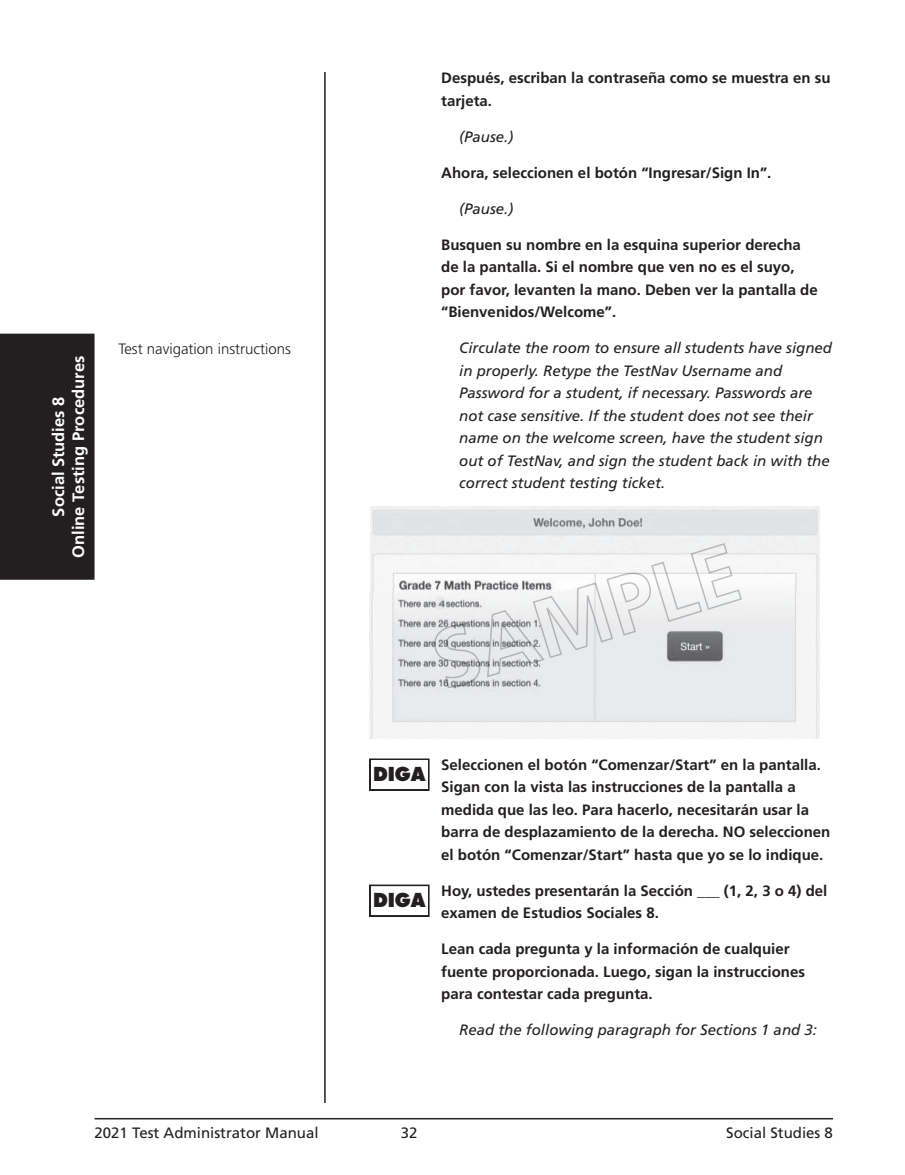
<style>
.page{position:relative;width:905px;height:1175px;background:#fff}
.page>*{position:absolute;margin:0;border:0;box-sizing:border-box;transform-origin:0 0}
.t1{font:800 18.75px "Futura Std";letter-spacing:-.005em;color:#231f20;scale:.96 1}
.t2{font:700 16.5px/19.8px "Frutiger LT Std";color:#fff;text-align:center}
.t3{font:700 15px/22.5px "Frutiger LT Std";color:#231f20}
.t4{font:italic 15px/22.5px "Frutiger LT Std";color:#231f20}
.t5{font:15px "Frutiger LT Std";color:#231f20}
.t6{font:300 15px "Frutiger LT Std";color:#231f20}
</style>
<div class="page">
<hr style="left:94px;top:1118px;width:738px;height:1px;background:#231f20">
<hr style="left:324px;top:72px;width:2px;height:1030px;background:#231f20">
<div style="left:0;top:333px;width:94px;height:246px;background:#231f20"></div>
<img style="left:369px;top:506px;width:450px;height:232px">
<div style="left:369px;top:758px;width:60px;height:32px;border:2px solid #231f20"></div>
<div style="left:369px;top:884px;width:60px;height:32px;border:2px solid #231f20"></div>
<svg style="left:432px;top:542px;width:311px;height:146px"></svg>
<p class="t2" style="left:49px;top:557px;width:203px;rotate:-90deg">Social Studies 8<br>Online Testing Procedures</p>
<p class="t6" style="left:118px;top:340px;width:174px">Test navigation instructions</p>
<p class="t3" style="left:441px;top:67px;width:391px">Después, escriban la contraseña como se muestra en su tarjeta.</p>
<p class="t4" style="left:459px;top:125px;width:56px">(Pause.)</p>
<p class="t3" style="left:441px;top:161px;width:332px">Ahora, seleccionen el botón “Ingresar/Sign In”.</p>
<p class="t4" style="left:459px;top:197px;width:56px">(Pause.)</p>
<p class="t3" style="left:441px;top:233px;width:378px">Busquen su nombre en la esquina superior derecha de la pantalla. Si el nombre que ven no es el suyo, por favor, levanten la mano. Deben ver la pantalla de “Bienvenidos/Welcome”.</p>
<p class="t4" style="left:459px;top:337px;width:374px">Circulate the room to ensure all students have signed in properly. Retype the TestNav Username and Password for a student, if necessary. Passwords are not case sensitive. If the student does not see their name on the welcome screen, have the student sign out of TestNav, and sign the student back in with the correct student testing ticket.</p>
<p class="t1" style="left:373px;top:762px;width:56px">DIGA</p>
<p class="t3" style="left:441px;top:753px;width:390px">Seleccionen el botón “Comenzar/Start” en la pantalla.<br>Sigan con la vista las instrucciones de la pantalla a medida que las leo. Para hacerlo, necesitarán usar la barra de desplazamiento de la derecha. NO seleccionen el botón “Comenzar/Start” hasta que yo se lo indique.</p>
<p class="t1" style="left:373px;top:888px;width:56px">DIGA</p>
<p class="t3" style="left:441px;top:879px;width:387px">Hoy, ustedes presentarán la Sección ___ (1, 2, 3 o 4) del examen de Estudios Sociales 8.</p>
<p class="t3" style="left:441px;top:938px;width:365px">Lean cada pregunta y la información de cualquier fuente proporcionada. Luego, sigan la instrucciones para contestar cada pregunta.</p>
<p class="t4" style="left:459px;top:1019px;width:359px">Read the following paragraph for Sections 1 and 3:</p>
<p class="t5" style="left:94px;top:1123px;width:225px">2021 Test Administrator Manual</p>
<p class="t5" style="left:401px;top:1123px;width:18px">32</p>
<p class="t5" style="left:726px;top:1123px;width:108px">Social Studies 8</p>
</div>
